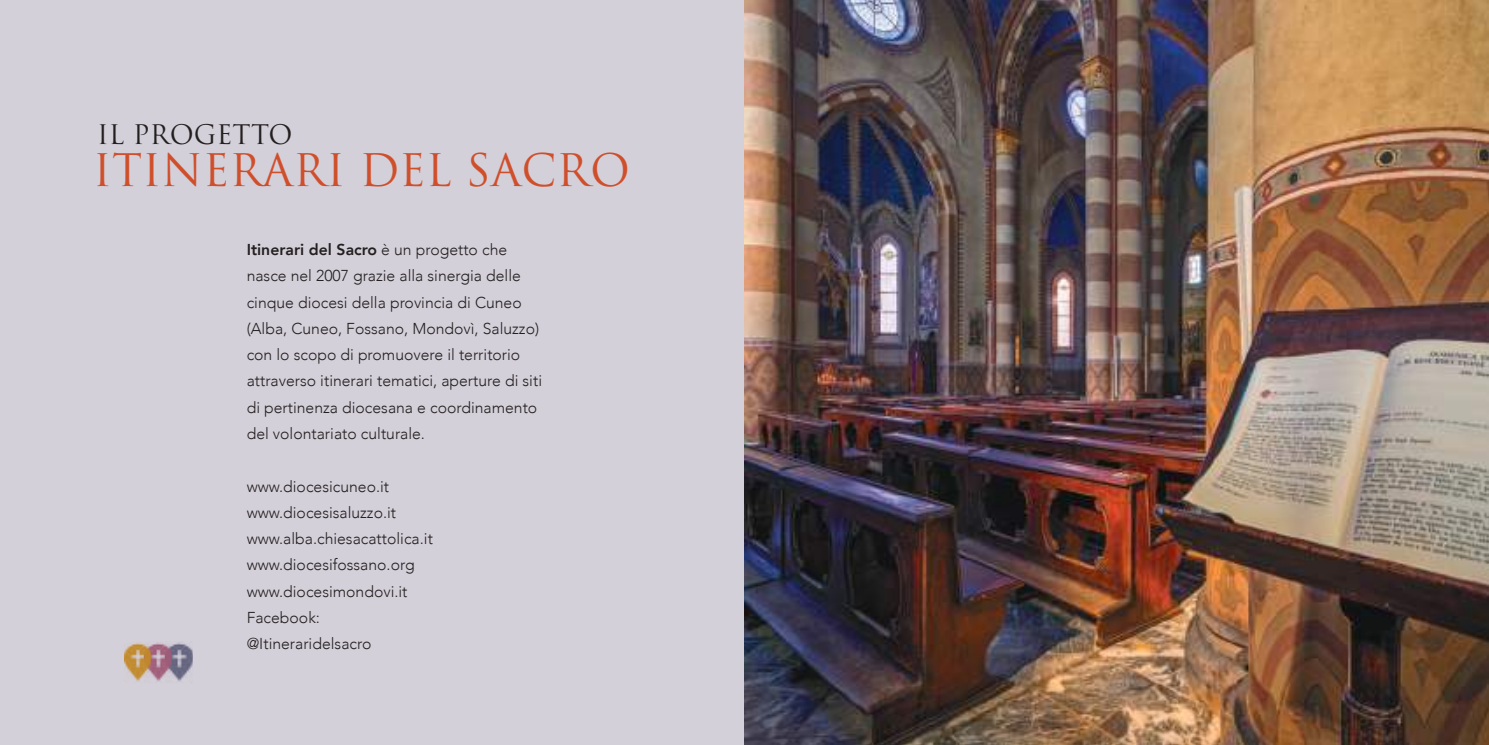
<style>
.page{position:relative;width:1489px;height:745px;background:#fff}
.page>*{position:absolute;margin:0;border:0;box-sizing:border-box;transform-origin:0 0}
.t1{font:43.75px "Trajan";color:#cf4f2b}
.t2{font:26.25px "Trajan";color:#241f1f}
.t3{font:300 15.75px/26.2px "Avenir";color:#241f1f}
.s1{font-weight:800}
</style>
<div class="page">
<div style="left:0;top:0;width:744px;height:744px;background:#d4d0da"></div>
<img style="left:171px;top:642px;width:21px;height:40px">
<img style="left:151px;top:642px;width:20px;height:40px">
<img style="left:124px;top:642px;width:27px;height:40px">
<img style="left:744px;top:0;width:744px;height:744px">
<h2 class="t2" style="left:97px;top:119px;width:197px">IL PROGETTO</h2>
<h1 class="t1" style="left:93px;top:145px;width:539px">ITINERARI DEL SACRO</h1>
<p class="t3" style="left:247px;top:237px;width:297px"><span class="s1">Itinerari del Sacro</span> è un progetto che nasce nel 2007 grazie alla sinergia delle cinque diocesi della provincia di Cuneo (Alba, Cuneo, Fossano, Mondovì, Saluzzo) con lo scopo di promuovere il territorio attraverso itinerari tematici, aperture di siti di pertinenza diocesana e coordinamento del volontariato culturale.</p>
<p class="t3" style="left:247px;top:473px;width:188px">www.diocesicuneo.it www.diocesisaluzzo.it www.alba.chiesacattolica.it www.diocesifossano.org www.diocesimondovi.it<br>Facebook: @Itineraridelsacro</p>
</div>
